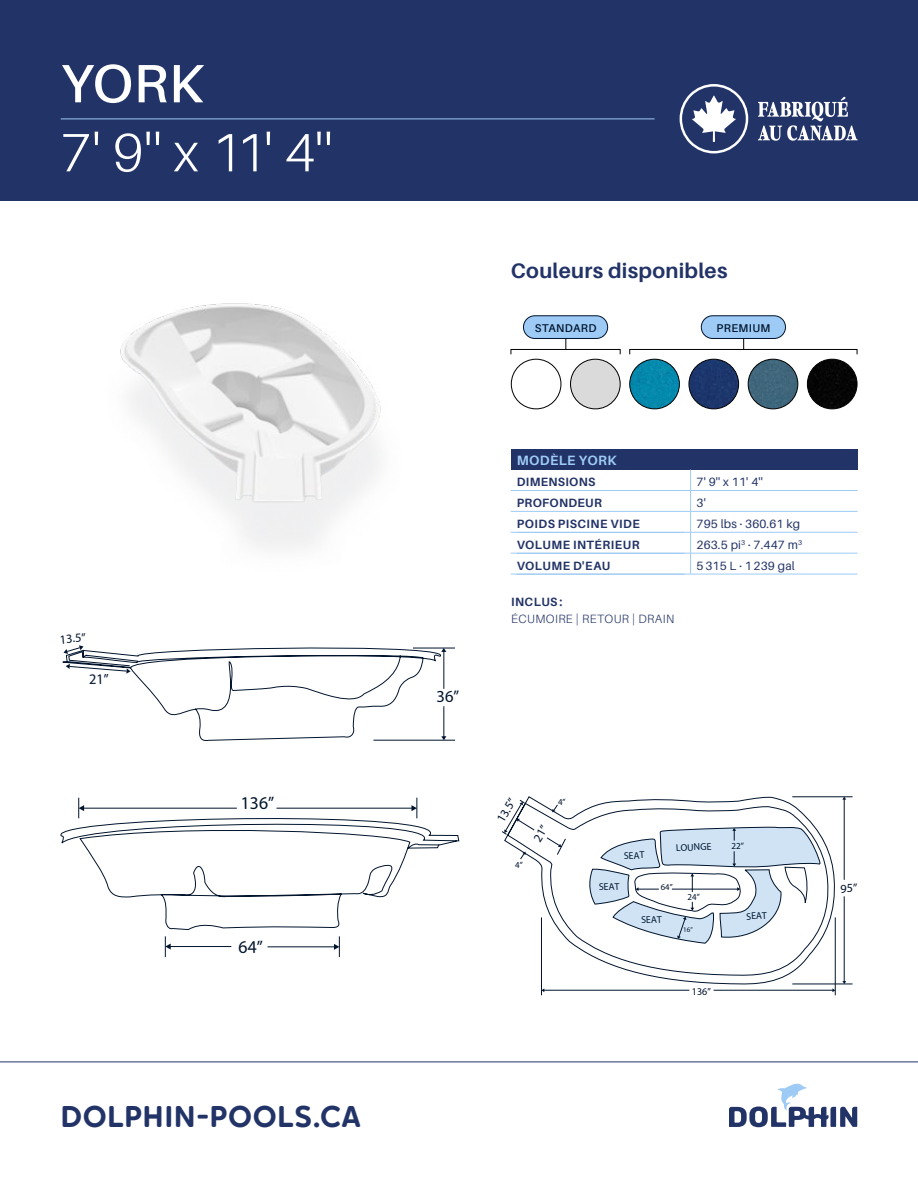
<style>
.page{position:relative;width:918px;height:1188px;background:#fff}
.page>*{position:absolute;margin:0;border:0;box-sizing:border-box;transform-origin:0 0}
.t1{font:300 54px "Aileron";color:#fff}
.t2{font:600 54px "Aileron";color:#fff}
.t3{font:600 30px "Oktah Round";letter-spacing:.015em;color:#223367}
.t4{font:700 21px "Aileron";letter-spacing:.015em;color:#223367}
.t5{font:17.85px "Myriad Pro";color:#00142d}
.t6{font:700 13.5px "Aileron";letter-spacing:.025em;color:#9ecbf5}
.t7{font:12.45px "Myriad Pro";color:#00142d}
.t8{font:12.3px "Myriad Pro";color:#00142d}
.t9{font:700 12px "Aileron";letter-spacing:.035em;color:#223367}
.t10{font:12px "Aileron";letter-spacing:.015em;color:#223367}
.t11{font:300 12px "Aileron";letter-spacing:.035em;color:#223367}
.t12{font:600 11.25px "Aileron";letter-spacing:.035em;color:#00142d}
.t13{font:10.2px "Myriad Pro";color:#00142d}
.t14{font:9.9px "Myriad Pro";color:#00142d}
</style>
<div class="page">
<div style="left:0;top:0;width:918px;height:201px;background:#223367"></div>
<div style="left:523px;top:316px;width:85px;height:22px;background:#9ecbf5;border-radius:11px"></div>
<div style="left:523px;top:316px;width:85px;height:23px;border:1px solid #00142d;border-radius:11px"></div>
<div style="left:701px;top:316px;width:84px;height:22px;background:#9ecbf5;border-radius:11px"></div>
<div style="left:701px;top:316px;width:85px;height:23px;border:1px solid #00142d;border-radius:11px"></div>
<hr style="left:61px;top:119px;width:594px;height:1px;background:#9ecbf5">
<hr style="left:0;top:1062px;width:918px;height:1px;background:#223367">
<div style="left:511px;top:359px;width:50px;height:50px;border:1px solid #000;border-radius:50%"></div>
<div style="left:571px;top:359px;width:49px;height:50px;background:#dadada;border-radius:50%"></div>
<div style="left:570px;top:359px;width:50px;height:50px;border:1px solid #000;border-radius:50%"></div>
<img style="left:630px;top:359px;width:49px;height:50px;border-radius:25px">
<div style="left:630px;top:359px;width:50px;height:50px;border:1px solid #000;border-radius:50%"></div>
<div style="left:689px;top:359px;width:50px;height:50px;background:#1c366c;border-radius:25px"></div>
<div style="left:689px;top:359px;width:50px;height:50px;border:1px solid #000;border-radius:50%"></div>
<img style="left:748px;top:359px;width:50px;height:50px;border-radius:25px">
<div style="left:748px;top:359px;width:50px;height:50px;border:1px solid #000;border-radius:50%"></div>
<div style="left:807px;top:359px;width:50px;height:50px;background:#060606;border-radius:25px"></div>
<div style="left:807px;top:359px;width:50px;height:50px;border:1px solid #000;border-radius:50%"></div>
<div style="left:511px;top:349px;width:109px;height:6px;border:1px solid #000"></div>
<div style="left:630px;top:349px;width:227px;height:6px;border:1px solid #000"></div>
<div style="left:511px;top:449px;width:347px;height:21px;background:#223367"></div>
<hr style="left:511px;top:490px;width:180px;height:1px;background:#9ecbf5">
<hr style="left:511px;top:511px;width:180px;height:1px;background:#9ecbf5">
<hr style="left:511px;top:532px;width:180px;height:1px;background:#9ecbf5">
<hr style="left:511px;top:553px;width:180px;height:1px;background:#9ecbf5">
<hr style="left:511px;top:574px;width:180px;height:1px;background:#9ecbf5">
<svg style="left:690px;top:470px;width:1px;height:104px"></svg>
<hr style="left:691px;top:490px;width:167px;height:1px;background:#9ecbf5">
<hr style="left:691px;top:511px;width:167px;height:1px;background:#9ecbf5">
<hr style="left:691px;top:532px;width:167px;height:1px;background:#9ecbf5">
<hr style="left:691px;top:553px;width:167px;height:1px;background:#9ecbf5">
<hr style="left:691px;top:574px;width:167px;height:1px;background:#9ecbf5">
<img style="left:120px;top:303px;width:261px;height:247px">
<svg style="left:729px;top:1083px;width:128px;height:44px"></svg>
<svg style="left:680px;top:84px;width:68px;height:69px"></svg>
<svg style="left:758px;top:97px;width:100px;height:44px"></svg>
<svg style="left:541px;top:798px;width:304px;height:198px"></svg>
<hr style="left:544px;top:990px;width:145px;height:1px;background:#00142d">
<hr style="left:714px;top:990px;width:119px;height:1px;background:#00142d">
<hr style="left:792px;top:797px;width:61px;height:1px;background:#00142d">
<hr style="left:792px;top:984px;width:61px;height:1px;background:#00142d">
<svg style="left:60px;top:818px;width:399px;height:112px"></svg>
<svg style="left:411px;top:798px;width:7px;height:20px"></svg>
<svg style="left:78px;top:798px;width:6px;height:20px"></svg>
<hr style="left:83px;top:808px;width:154px;height:1px;background:#00142d">
<hr style="left:276px;top:808px;width:138px;height:1px;background:#00142d">
<svg style="left:334px;top:936px;width:6px;height:21px"></svg>
<hr style="left:268px;top:947px;width:68px;height:1px;background:#00142d">
<svg style="left:165px;top:936px;width:6px;height:21px"></svg>
<hr style="left:169px;top:946px;width:62px;height:1px;background:#00142d">
<svg style="left:587px;top:826px;width:234px;height:118px"></svg>
<svg style="left:841px;top:884px;width:4px;height:9px"></svg>
<svg style="left:502px;top:799px;width:64px;height:69px"></svg>
<svg style="left:62px;top:645px;width:393px;height:96px"></svg>
<h1 class="t2" style="left:61px;top:54px;width:144px">YORK</h1>
<h1 class="t1" style="left:61px;top:123px;width:273px">7' 9'' x 11' 4''</h1>
<p class="t7" style="left:59px;top:632px;width:28px;rotate:-5deg">13.5”</p>
<h3 class="t5" style="left:240px;top:792px;width:35px;rotate:-1deg">136”</h3>
<h2 class="t3" style="left:61px;top:1094px;width:302px">DOLPHIN-POOLS.CA</h2>
<h3 class="t4" style="left:511px;top:259px;width:218px">Couleurs disponibles</h3>
<p class="t12" style="left:535px;top:321px;width:63px">STANDARD</p>
<p class="t12" style="left:717px;top:321px;width:55px">PREMIUM</p>
<p class="t6" style="left:517px;top:453px;width:101px">MODÈLE YORK</p>
<p class="t9" style="left:517px;top:475px;width:80px">DIMENSIONS</p>
<p class="t10" style="left:697px;top:475px;width:68px">7' 9'' x 11' 4''</p>
<p class="t9" style="left:517px;top:496px;width:87px">PROFONDEUR</p>
<p class="t10" style="left:697px;top:496px;width:11px">3'</p>
<p class="t9" style="left:517px;top:517px;width:125px">POIDS PISCINE VIDE</p>
<p class="t10" style="left:697px;top:517px;width:105px">795 lbs · 360.61 kg</p>
<p class="t9" style="left:517px;top:538px;width:124px">VOLUME INTÉRIEUR</p>
<p class="t10" style="left:697px;top:538px;width:107px">263.5 pi<sup>3</sup> · 7.447 m<sup>3</sup></p>
<p class="t9" style="left:517px;top:559px;width:95px">VOLUME D'EAU</p>
<p class="t10" style="left:697px;top:559px;width:100px">5 315 L · 1 239 gal</p>
<p class="t9" style="left:511px;top:595px;width:53px">INCLUS :</p>
<p class="t11" style="left:511px;top:612px;width:165px">ÉCUMOIRE | RETOUR | DRAIN</p>
<p class="t8" style="left:493px;top:817px;width:27px;rotate:-59deg">13.5”</p>
<p class="t14" style="left:624px;top:850px;width:22px;rotate:-3deg">SEAT</p>
<p class="t14" style="left:599px;top:881px;width:22px;rotate:-3deg">SEAT</p>
<p class="t14" style="left:641px;top:914px;width:22px;rotate:-3deg">SEAT</p>
<p class="t14" style="left:676px;top:842px;width:37px;rotate:-3deg">LOUNGE</p>
<p class="t13" style="left:692px;top:986px;width:21px;rotate:-1deg">136”</p>
<p class="t14" style="left:746px;top:910px;width:22px;rotate:-3deg">SEAT</p>
</div>
